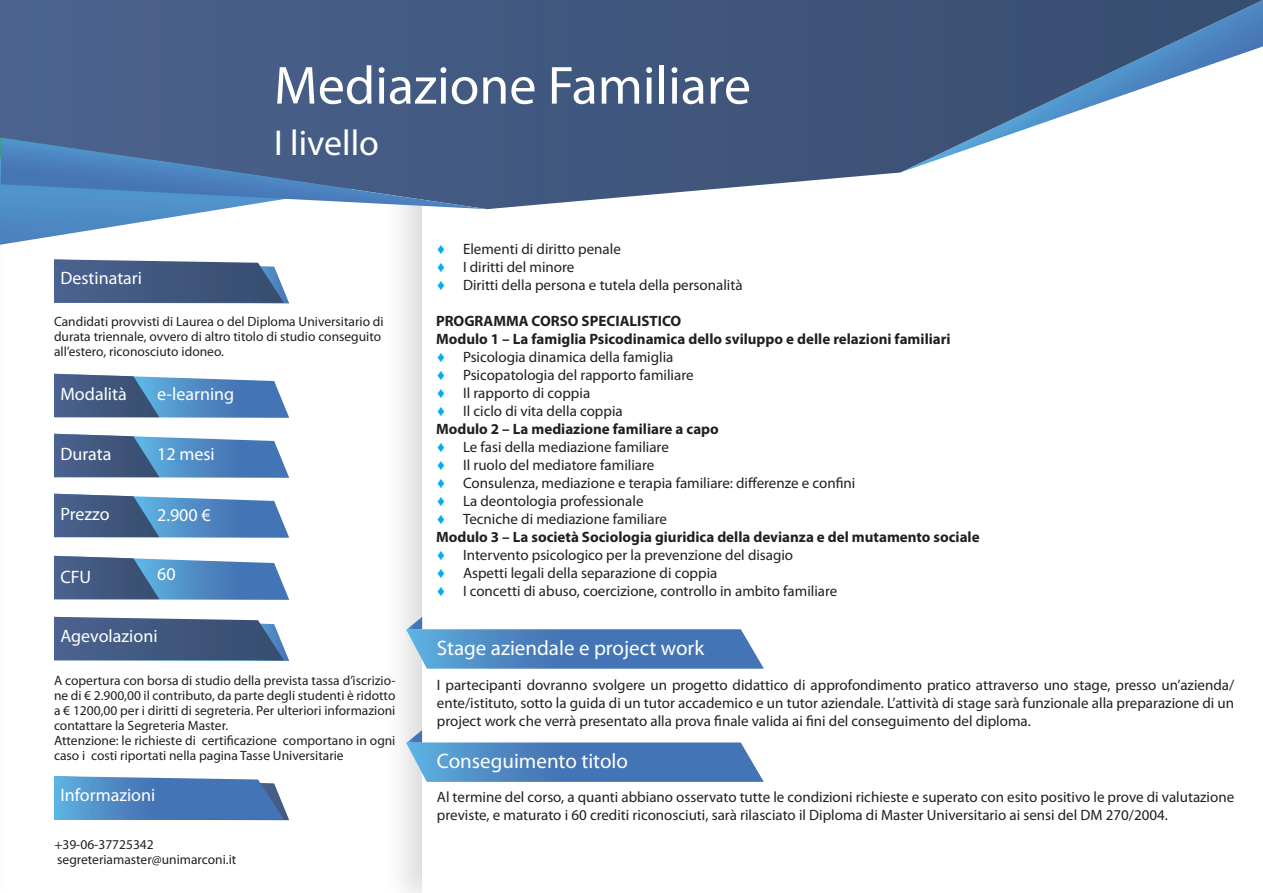
<style>
.page{position:relative;width:1263px;height:893px;background:#fff}
.page>*{position:absolute;margin:0;border:0;box-sizing:border-box;transform-origin:0 0}
.t1{font:54px "Myriad Pro";color:#fff}
.t2{font:36px "Myriad Pro";color:#fff}
.t3{font:21px "Myriad Pro";color:#fff}
.t4{font:18px "Myriad Pro";color:#fff}
.t5{font:15px/18px "Myriad Pro";color:#231f20;text-align:justify}
.t6{font:700 15px "Myriad Pro";color:#231f20}
.t7{font:13.5px/15px "Myriad Pro";color:#231f20}
.s1{font-family:"Impact";color:#00aeef}
</style>
<div class="page">
<div style="left:383px;top:0;width:880px;height:893px;background:#231f20;opacity:.15"></div>
<div style="left:422px;top:0;width:841px;height:893px;background:#fff"></div>
<svg style="left:0;top:209px;width:488px;height:36px"></svg>
<svg style="left:487px;top:0;width:776px;height:209px"></svg>
<svg style="left:0;top:0;width:487px;height:209px;background:#496692"></svg>
<svg style="left:54px;top:259px;width:235px;height:44px;background:#52688c"></svg>
<svg style="left:54px;top:374px;width:235px;height:44px;background:#5d83b0"></svg>
<svg style="left:54px;top:434px;width:235px;height:44px;background:#5d83b0"></svg>
<svg style="left:54px;top:494px;width:235px;height:44px;background:#5d83b0"></svg>
<svg style="left:54px;top:556px;width:235px;height:44px;background:#5d83b0"></svg>
<svg style="left:54px;top:617px;width:235px;height:44px;background:#51678c"></svg>
<svg style="left:54px;top:776px;width:235px;height:44px;background:#588ac1"></svg>
<svg style="left:406px;top:617px;width:358px;height:52px"></svg>
<svg style="left:406px;top:730px;width:358px;height:52px"></svg>
<p class="t1" style="left:274px;top:52px;width:478px">Mediazione Familiare</p>
<p class="t2" style="left:274px;top:120px;width:106px">I livello</p>
<p class="t4" style="left:60px;top:267px;width:83px">Destinatari</p>
<p class="t7" style="left:54px;top:314px;width:331px">Candidati provvisti di Laurea o del Diploma Universitario di durata triennale, ovvero di altro titolo di studio conseguito all’estero, riconosciuto idoneo.</p>
<p class="t4" style="left:60px;top:383px;width:68px">Modalità</p>
<p class="t4" style="left:157px;top:383px;width:79px">e-learning</p>
<p class="t4" style="left:60px;top:443px;width:52px">Durata</p>
<p class="t4" style="left:157px;top:443px;width:59px">12 mesi</p>
<p class="t4" style="left:60px;top:503px;width:51px">Prezzo</p>
<p class="t4" style="left:157px;top:504px;width:55px">2.900 €</p>
<p class="t4" style="left:60px;top:565px;width:32px">CFU</p>
<p class="t4" style="left:157px;top:563px;width:20px">60</p>
<p class="t4" style="left:60px;top:625px;width:99px">Agevolazioni</p>
<p class="t7" style="left:54px;top:672px;width:343px;text-align:justify">A copertura con borsa di studio della prevista tassa d’iscrizio&shy;ne di € 2.900,00 il contributo, da parte degli studenti è ridotto a € 1200,00 per i diritti di segreteria. Per ulteriori informazioni contattare la Segreteria Master.</p>
<p class="t7" style="left:54px;top:732px;width:343px">Attenzione: le richieste di certificazione comportano in ogni caso i costi riportati nella pagina Tasse Universitarie</p>
<p class="t4" style="left:60px;top:784px;width:97px">Informazioni</p>
<p class="t7" style="left:54px;top:837px;width:101px">+39-06-37725342</p>
<p class="t7" style="left:57px;top:852px;width:181px">segreteriamaster@unimarconi.it</p>
<p class="t5" style="left:436px;top:239px;width:186px"><span class="s1">♦</span> Elementi di diritto penale</p>
<p class="t5" style="left:436px;top:257px;width:140px"><span class="s1">♦</span> I diritti del minore</p>
<p class="t5" style="left:436px;top:275px;width:308px"><span class="s1">♦</span> Diritti della persona e tutela della personalità</p>
<p class="t6" style="left:436px;top:311px;width:247px">PROGRAMMA CORSO SPECIALISTICO</p>
<p class="t6" style="left:436px;top:329px;width:516px">Modulo 1 – La famiglia Psicodinamica dello sviluppo e delle relazioni familiari</p>
<p class="t5" style="left:436px;top:347px;width:239px"><span class="s1">♦</span> Psicologia dinamica della famiglia</p>
<p class="t5" style="left:436px;top:365px;width:259px"><span class="s1">♦</span> Psicopatologia del rapporto familiare</p>
<p class="t5" style="left:436px;top:383px;width:156px"><span class="s1">♦</span> Il rapporto di coppia</p>
<p class="t5" style="left:436px;top:401px;width:188px"><span class="s1">♦</span> Il ciclo di vita della coppia</p>
<p class="t6" style="left:436px;top:419px;width:284px">Modulo 2 – La mediazione familiare a capo</p>
<p class="t5" style="left:436px;top:437px;width:234px"><span class="s1">♦</span> Le fasi della mediazione familiare</p>
<p class="t5" style="left:436px;top:455px;width:220px"><span class="s1">♦</span> Il ruolo del mediatore familiare</p>
<p class="t5" style="left:436px;top:473px;width:421px"><span class="s1">♦</span> Consulenza, mediazione e terapia familiare: differenze e confini</p>
<p class="t5" style="left:436px;top:491px;width:209px"><span class="s1">♦</span> La deontologia professionale</p>
<p class="t5" style="left:436px;top:509px;width:232px"><span class="s1">♦</span> Tecniche di mediazione familiare</p>
<p class="t6" style="left:436px;top:527px;width:545px">Modulo 3 – La società Sociologia giuridica della devianza e del mutamento sociale</p>
<p class="t5" style="left:436px;top:545px;width:359px"><span class="s1">♦</span> Intervento psicologico per la prevenzione del disagio</p>
<p class="t5" style="left:436px;top:563px;width:283px"><span class="s1">♦</span> Aspetti legali della separazione di coppia</p>
<p class="t5" style="left:436px;top:581px;width:403px"><span class="s1">♦</span> I concetti di abuso, coercizione, controllo in ambito familiare</p>
<p class="t3" style="left:437px;top:635px;width:269px">Stage aziendale e project work</p>
<p class="t5" style="left:437px;top:676px;width:799px">I partecipanti dovranno svolgere un progetto didattico di approfondimento pratico attraverso uno stage, presso un’azienda/ ente/istituto, sotto la guida di un tutor accademico e un tutor aziendale. L’attività di stage sarà funzionale alla preparazione di un project work che verrà presentato alla prova finale valida ai fini del conseguimento del diploma.</p>
<p class="t3" style="left:437px;top:748px;width:193px">Conseguimento titolo</p>
<p class="t5" style="left:437px;top:788px;width:799px">Al termine del corso, a quanti abbiano osservato tutte le condizioni richieste e superato con esito positivo le prove di valutazione previste, e maturato i 60 crediti riconosciuti, sarà rilasciato il Diploma di Master Universitario ai sensi del DM 270/2004.</p>
</div>
